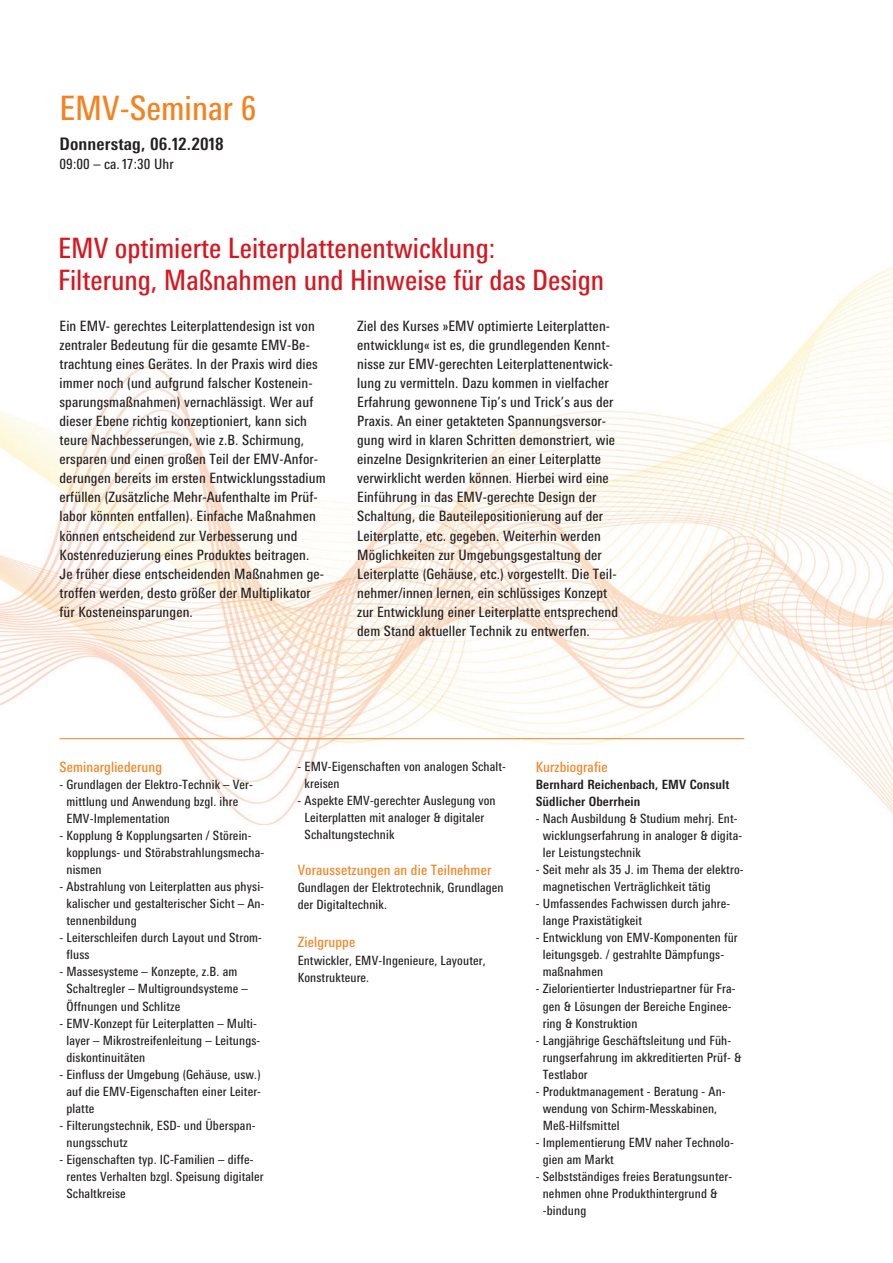
<style>
.page{position:relative;width:893px;height:1263px;background:#fff}
.page>*{position:absolute;margin:0;border:0;box-sizing:border-box;transform-origin:0 0}
.t1{font:condensed 33.6px "Messe Univers";color:#f58220}
.t2{font:condensed 28.05px/31.8px "Messe Univers";color:#d7171f}
.t3{font:700 condensed 17.25px "Messe Univers";letter-spacing:.01em;color:#231f20}
.t4{font:condensed 14.25px/19px "Messe Univers";letter-spacing:.01em;color:#231f20}
.t5{font:condensed 14.25px "Messe Univers";letter-spacing:.01em;color:#f58220}
.t6{font:condensed 12.75px/17px "Messe Univers";letter-spacing:.01em;color:#231f20}
.t7{font:700 condensed 12.75px/17px "Messe Univers";letter-spacing:.01em;color:#231f20}
</style>
<div class="page">
<img style="left:0;top:267px;width:893px;height:557px">
<hr style="left:60px;top:738px;width:684px;height:1px;background:#f58220">
<h1 class="t1" style="left:60px;top:87px;width:198px">EMV-Seminar 6</h1>
<h3 class="t3" style="left:60px;top:133px;width:166px">Donnerstag, 06.12.2018</h3>
<p class="t4" style="left:60px;top:154px;width:116px">09:00 – ca.17:30 Uhr</p>
<h2 class="t2" style="left:58px;top:232px;width:548px">EMV optimierte Leiterplattenentwicklung:<br>Filterung, Maßnahmen und Hinweise für das Design</h2>
<p class="t4" style="left:60px;top:316px;width:268px">Ein EMV- gerechtes Leiterplattendesign ist von zentraler Bedeutung für die gesamte EMV-Be&shy;trachtung eines Gerätes. In der Praxis wird dies immer noch (und aufgrund falscher Kostenein&shy;sparungsmaßnahmen) vernachlässigt. Wer auf dieser Ebene richtig konzeptioniert, kann sich teure Nachbesserungen, wie z.B. Schirmung, ersparen und einen großen Teil der EMV-Anfor&shy;derungen bereits im ersten Entwicklungsstadium erfüllen (Zusätzliche Mehr-Aufenthalte im Prüf&shy;labor könnten entfallen). Einfache Maßnahmen können entscheidend zur Verbesserung und Kostenreduzierung eines Produktes beitragen.<br>Je früher diese entscheidenden Maßnahmen ge&shy;troffen werden, desto größer der Multiplikator für Kosteneinsparungen.</p>
<p class="t4" style="left:357px;top:316px;width:262px">Ziel des Kurses »EMV optimierte Leiterplatten&shy;entwicklung« ist es, die grundlegenden Kennt&shy;nisse zur EMV-gerechten Leiterplattenentwick&shy;lung zu vermitteln. Dazu kommen in vielfacher Erfahrung gewonnene Tip’s und Trick’s aus der Praxis. An einer getakteten Spannungsversor&shy;gung wird in klaren Schritten demonstriert, wie einzelne Designkriterien an einer Leiterplatte verwirklicht werden können. Hierbei wird eine Einführung in das EMV-gerechte Design der Schaltung, die Bauteilepositionierung auf der Leiterplatte, etc. gegeben. Weiterhin werden Möglichkeiten zur Umgebungsgestaltung der Leiterplatte (Gehäuse, etc.) vorgestellt. Die Teil&shy;nehmer/innen lernen, ein schlüssiges Konzept zur Entwicklung einer Leiterplatte entsprechend dem Stand aktueller Technik zu entwerfen.</p>
<p class="t5" style="left:60px;top:758px;width:104px">Seminargliederung</p>
<p class="t6" style="left:67px;top:776px;width:188px;text-indent:-7px">- Grundlagen der Elektro-Technik – Ver&shy;mittlung und Anwendung bzgl. ihre<br>EMV-Implementation</p>
<p class="t6" style="left:67px;top:827px;width:199px;text-indent:-7px">- Kopplung &amp; Kopplungsarten / Störein&shy;kopplungs- und Störabstrahlungsmecha&shy;nismen</p>
<p class="t6" style="left:67px;top:878px;width:200px;text-align:justify;text-indent:-7px">- Abstrahlung von Leiterplatten aus physi&shy;kalischer und gestalterischer Sicht – An&shy;tennenbildung</p>
<p class="t6" style="left:67px;top:929px;width:197px;text-indent:-7px">- Leiterschleifen durch Layout und Strom&shy;fluss</p>
<p class="t6" style="left:67px;top:963px;width:183px;text-indent:-7px">- Massesysteme – Konzepte, z.B. am<br>Schaltregler – Multigroundsysteme –<br>Öffnungen und Schlitze</p>
<p class="t6" style="left:67px;top:1014px;width:195px;text-indent:-7px">- EMV-Konzept für Leiterplatten – Multi&shy;layer – Mikrostreifenleitung – Leitungs&shy;diskontinuitäten</p>
<p class="t6" style="left:67px;top:1065px;width:196px;text-align:justify;text-indent:-7px">- Einfluss der Umgebung (Gehäuse, usw.) auf die EMV-Eigenschaften einer Leiter&shy;platte</p>
<p class="t6" style="left:67px;top:1116px;width:191px;text-indent:-7px">- Filterungstechnik, ESD- und Überspan&shy;nungsschutz</p>
<p class="t6" style="left:67px;top:1150px;width:199px;text-indent:-7px">- Eigenschaften typ. IC-Familien – diffe&shy;rentes Verhalten bzgl. Speisung digitaler<br>Schaltkreise</p>
<p class="t6" style="left:305px;top:758px;width:203px;text-indent:-7px">- EMV-Eigenschaften von analogen Schalt&shy;kreisen</p>
<p class="t6" style="left:305px;top:792px;width:192px;text-indent:-7px">- Aspekte EMV-gerechter Auslegung von<br>Leiterplatten mit analoger &amp; digitaler<br>Schaltungstechnik</p>
<p class="t5" style="left:298px;top:861px;width:195px">Voraussetzungen an die Teilnehmer</p>
<p class="t6" style="left:298px;top:879px;width:207px">Gundlagen der Elektrotechnik, Grundlagen der Digitaltechnik.</p>
<p class="t5" style="left:298px;top:933px;width:59px">Zielgruppe</p>
<p class="t6" style="left:298px;top:951px;width:190px">Entwickler, EMV-Ingenieure, Layouter,<br>Konstrukteure.</p>
<p class="t5" style="left:536px;top:758px;width:73px">Kurzbiografie</p>
<p class="t7" style="left:536px;top:776px;width:195px">Bernhard Reichenbach, EMV Consult<br>Südlicher Oberrhein</p>
<p class="t6" style="left:543px;top:810px;width:201px;text-indent:-7px">- Nach Ausbildung &amp; Studium mehrj. Ent&shy;wicklungserfahrung in analoger &amp; digita&shy;ler Leistungstechnik</p>
<p class="t6" style="left:543px;top:861px;width:202px;text-indent:-7px">- Seit mehr als 35 J. im Thema der elektro&shy;magnetischen Verträglichkeit tätig</p>
<p class="t6" style="left:543px;top:895px;width:189px;text-indent:-7px">- Umfassendes Fachwissen durch jahre&shy;lange Praxistätigkeit</p>
<p class="t6" style="left:543px;top:929px;width:196px;text-indent:-7px">- Entwicklung von EMV-Komponenten für leitungsgeb. / gestrahlte Dämpfungs&shy;maßnahmen</p>
<p class="t6" style="left:543px;top:980px;width:194px;text-indent:-7px">- Zielorientierter Industriepartner für Fra&shy;gen &amp; Lösungen der Bereiche Enginee&shy;ring &amp; Konstruktion</p>
<p class="t6" style="left:543px;top:1031px;width:200px;text-indent:-7px">- Langjährige Geschäftsleitung und Füh&shy;rungserfahrung im akkreditierten Prüf- &amp;<br>Testlabor</p>
<p class="t6" style="left:543px;top:1082px;width:184px;text-indent:-7px">- Produktmanagement - Beratung - An&shy;wendung von Schirm-Messkabinen,<br>Meß-Hilfsmittel</p>
<p class="t6" style="left:543px;top:1133px;width:193px;text-indent:-7px">- Implementierung EMV naher Technolo&shy;gien am Markt</p>
<p class="t6" style="left:543px;top:1167px;width:191px;text-indent:-7px">- Selbstständiges freies Beratungsunter&shy;nehmen ohne Produkthintergrund &amp; -bindung</p>
</div>
